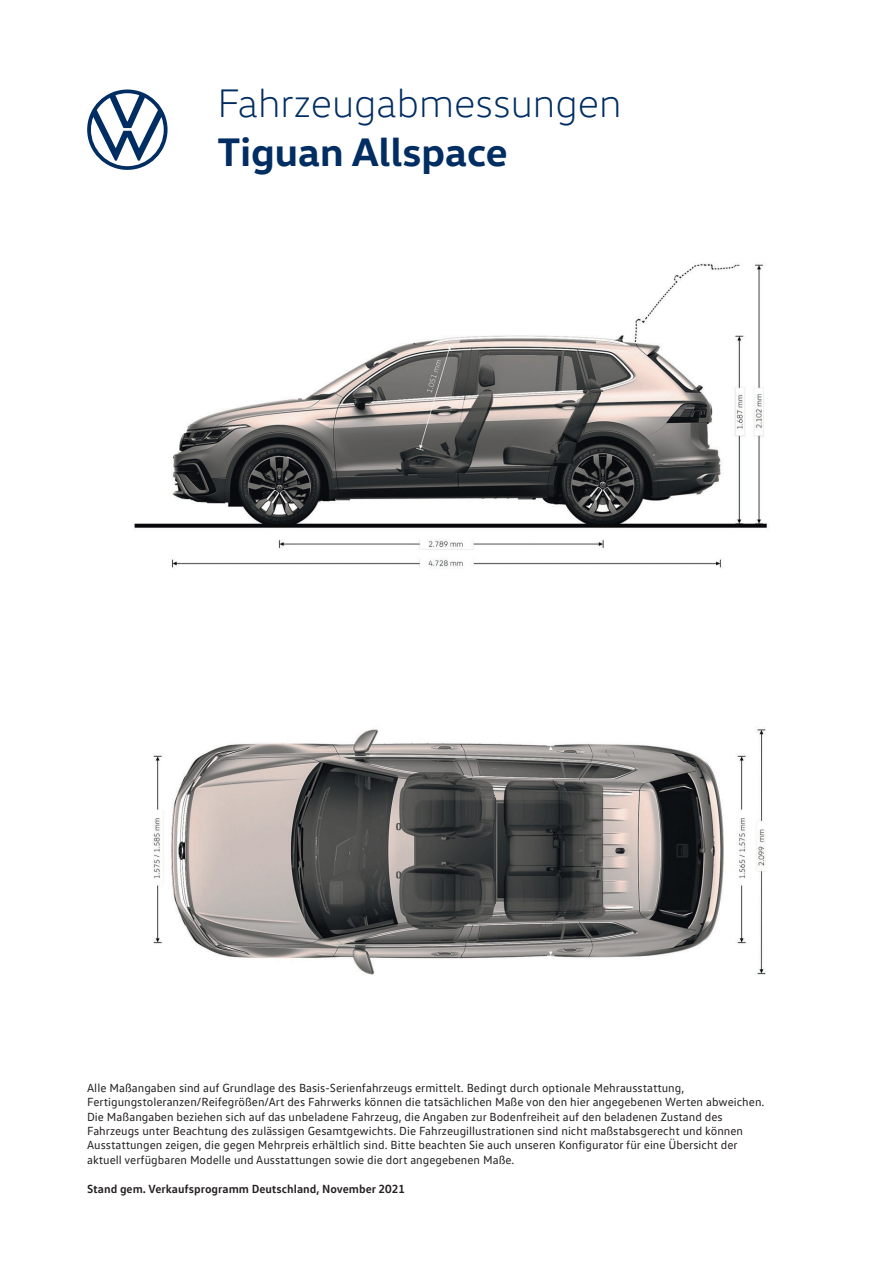
<style>
.page{position:relative;width:893px;height:1263px;background:#fff}
.page>*{position:absolute;margin:0;border:0;box-sizing:border-box;transform-origin:0 0}
.t1{font:300 40.5px "VW Head";color:#002d62}
.t2{font:700 40.5px "VW Head";color:#002d62}
.t3{font:12px/14.4px "VW Text";color:#231f20}
.t4{font:700 12px "VW Text";color:#231f20}
</style>
<div class="page">
<svg style="left:87px;top:90px;width:81px;height:80px"></svg>
<img style="left:134px;top:263px;width:634px;height:712px">
<h1 class="t1" style="left:218px;top:79px;width:405px">Fahrzeugabmessungen</h1>
<h1 class="t2" style="left:218px;top:125px;width:292px">Tiguan Allspace</h1>
<p class="t3" style="left:87px;top:1080px;width:679px">Alle Maßangaben sind auf Grundlage des Basis-Serienfahrzeugs ermittelt. Bedingt durch optionale Mehrausstattung, Fertigungstoleranzen/Reifegrößen/Art des Fahrwerks können die tatsächlichen Maße von den hier angegebenen Werten abweichen.<br>Die Maßangaben beziehen sich auf das unbeladene Fahrzeug, die Angaben zur Bodenfreiheit auf den beladenen Zustand des Fahrzeugs unter Beachtung des zulässigen Gesamtgewichts. Die Fahrzeugillustrationen sind nicht maßstabsgerecht und können Ausstattungen zeigen, die gegen Mehrpreis erhältlich sind. Bitte beachten Sie auch unseren Konfigurator für eine Übersicht der aktuell verfügbaren Modelle und Ausstattungen sowie die dort angegebenen Maße.</p>
<p class="t4" style="left:87px;top:1180px;width:319px">Stand gem. Verkaufsprogramm Deutschland, November 2021</p>
</div>
